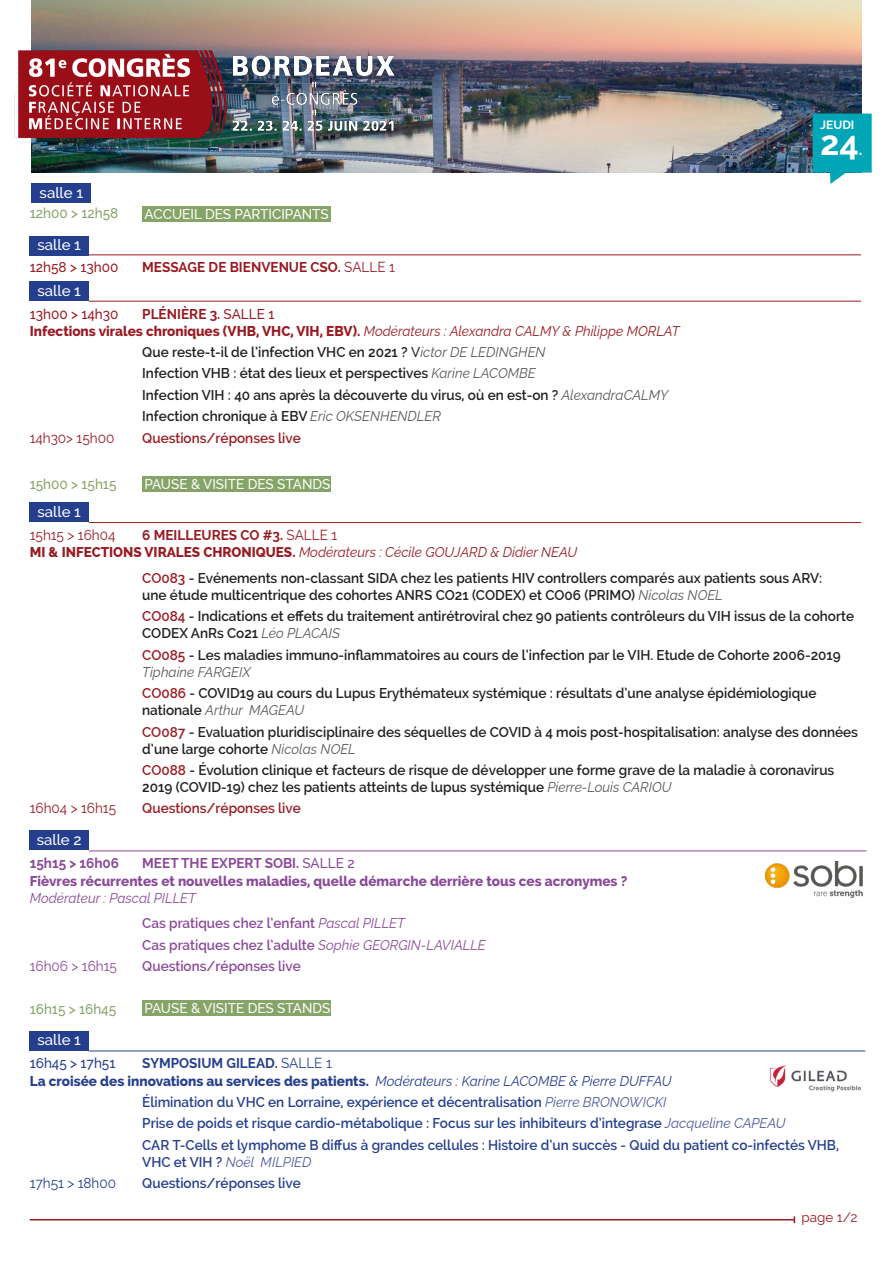
<style>
.page{position:relative;width:893px;height:1263px;background:#fff}
.page>*{position:absolute;margin:0;border:0;box-sizing:border-box;transform-origin:0 0}
.t1{font:700 34.05px "Raleway";color:#fff}
.t2{font:500 15px "Raleway";color:#fff}
.t3{font:600 14.25px/17.1px "Raleway";color:#231f20;scale:.95 1}
.t4{font:600 14.25px/17.1px "Raleway";color:#253f8e;scale:.95 1}
.t5{font:600 14.25px "Raleway";color:#8b4999;scale:.95 1}
.t6{font:800 14.25px/17.1px "Raleway";color:#991b22;scale:.95 1}
.t7{font:800 14.25px/17.1px "Raleway";color:#8b4999;scale:.95 1}
.t8{font:800 14.25px "Raleway";color:#253f8e;scale:.95 1}
.t9{font:italic 14.25px "Raleway";color:#991b22;scale:.95 1}
.t10{font:500 14.25px "Raleway";color:#fff;scale:.95 1}
.t11{font:700 14.25px "Raleway";color:#991b22;scale:.95 1}
.t12{font:600 14.25px "Raleway";color:#991b22;scale:.95 1}
.t13{font:700 14.25px "Raleway";color:#8b4999;scale:.95 1}
.t14{font:500 14.25px "Raleway";color:#87a468;scale:.95 1}
.t15{font:14.25px "Raleway";color:#991b22;scale:.95 1}
.t16{font:500 14.25px "Raleway";color:#991b22;scale:.95 1}
.t17{font:700 14.25px "Raleway";color:#253f8e;scale:.95 1}
.t18{font:14.25px "Raleway";color:#8b4999;scale:.95 1}
.t19{font:500 14.25px "Raleway";color:#253f8e;scale:.95 1}
.t20{font:14.25px "Raleway";color:#253f8e;scale:.95 1}
.t21{font:13.5px "Raleway";color:#991b22}
.t22{font:700 12px "Raleway";color:#fff}
.s1{font-size:16.35px}
.s2{font-weight:400}
.s3{font-weight:700}
.s4{font-weight:500}
.s5{font-weight:400;font-style:italic}
.s6{font-weight:400;font-style:italic;color:#57585a}
.s7{font-weight:800;font-style:normal}
.s8{color:#991b22}
.s9{font-weight:400;font-style:italic;color:#4d5a9e}
</style>
<div class="page">
<div style="left:142px;top:206px;width:189px;height:16px;background:#87a468"></div>
<hr style="left:89px;top:254px;width:772px;height:1px;background:#991b22">
<hr style="left:89px;top:301px;width:772px;height:1px;background:#991b22">
<div style="left:142px;top:476px;width:189px;height:16px;background:#87a468"></div>
<hr style="left:89px;top:522px;width:772px;height:1px;background:#991b22">
<div style="left:30px;top:830px;width:59px;height:20px;background:#253f8e"></div>
<hr style="left:89px;top:850px;width:777px;height:1px;background:#8b4999">
<div style="left:142px;top:1000px;width:189px;height:16px;background:#87a468"></div>
<hr style="left:89px;top:1050px;width:776px;height:1px;background:#253f8e">
<img style="left:32px;top:0;width:829px;height:172px">
<img style="left:14px;top:47px;width:387px;height:110px">
<svg style="left:813px;top:114px;width:59px;height:70px;background:#24b1c0"></svg>
<hr style="left:30px;top:1219px;width:764px;height:1px;background:#991b22">
<img style="left:766px;top:861px;width:97px;height:37px">
<img style="left:769px;top:1065px;width:93px;height:27px">
<div style="left:30px;top:236px;width:59px;height:19px;background:#253f8e"></div>
<div style="left:30px;top:282px;width:59px;height:19px;background:#253f8e"></div>
<div style="left:30px;top:503px;width:59px;height:19px;background:#253f8e"></div>
<div style="left:30px;top:1031px;width:59px;height:19px;background:#253f8e"></div>
<div style="left:32px;top:184px;width:59px;height:19px;background:#253f8e"></div>
<p class="t2" style="left:40px;top:184px;width:45px">salle 1</p>
<p class="t14" style="left:30px;top:204px;width:95px">12h00 &gt; 12h58</p>
<p class="t10" style="left:144px;top:206px;width:196px">ACCUEIL DES PARTICIPANTS</p>
<p class="t22" style="left:820px;top:118px;width:36px">JEUDI</p>
<p class="t1" style="left:820px;top:124px;width:44px">24<span class="s1">.</span></p>
<p class="t2" style="left:38px;top:236px;width:45px">salle 1</p>
<p class="t2" style="left:38px;top:282px;width:45px">salle 1</p>
<p class="t16" style="left:30px;top:259px;width:95px">12h58 &gt; 13h00</p>
<p class="t11" style="left:142px;top:259px;width:268px">MESSAGE DE BIENVENUE CSO. <span class="s2">SALLE 1</span></p>
<p class="t16" style="left:30px;top:305px;width:95px">13h00 &gt; 14h30</p>
<p class="t6" style="left:30px;top:305px;width:686px;text-indent:112px"><span class="s3">PLÉNIÈRE 3.</span> <span class="s4">SALLE 1<br></span>Infections virales chroniques (VHB, VHC, VIH, EBV). <span class="s5">Modérateurs : Alexandra CALMY &amp; Philippe MORLAT</span></p>
<p class="t3" style="left:142px;top:344px;width:426px">Que reste-t-il de l’infection VHC en 2021 ? <span class="s4">V</span><span class="s6">ictor DE LEDINGHEN</span></p>
<p class="t3" style="left:142px;top:365px;width:416px">Infection VHB : état des lieux et perspectives <span class="s6">Karine LACOMBE</span></p>
<p class="t3" style="left:142px;top:386px;width:555px">Infection VIH : 40 ans après la découverte du virus, où en est-on ? <span class="s6">AlexandraCALMY</span></p>
<p class="t3" style="left:142px;top:408px;width:316px">Infection chronique à EBV <span class="s6">Eric OKSENHENDLER</span></p>
<p class="t15" style="left:30px;top:429px;width:91px">14h30&gt; 15h00</p>
<p class="t12" style="left:142px;top:429px;width:168px">Questions/réponses live</p>
<p class="t14" style="left:30px;top:476px;width:93px">15h00 &gt; 15h15</p>
<p class="t10" style="left:144px;top:476px;width:197px">PAUSE &amp; VISITE DES STANDS</p>
<p class="t15" style="left:30px;top:527px;width:92px">15h15 &gt; 16h04</p>
<p class="t11" style="left:142px;top:527px;width:207px">6 MEILLEURES CO #3. <span class="s2">SALLE 1</span></p>
<p class="t9" style="left:30px;top:541px;width:578px"><span class="s7">MI &amp; INFECTIONS VIRALES CHRONIQUES.</span> Modérateurs : Cécile GOUJARD &amp; Didier NEAU</p>
<p class="t3" style="left:142px;top:569px;width:717px"><span class="s8">CO083</span> - Evénements non-classant SIDA chez les patients HIV controllers comparés aux patients sous ARV: une étude multicentrique des cohortes ANRS CO21 (CODEX) et CO06 (PRIMO) <span class="s6">Nicolas NOEL</span></p>
<p class="t3" style="left:142px;top:608px;width:751px"><span class="s8">CO084</span> - Indications et effets du traitement antirétroviral chez 90 patients contrôleurs du VIH issus de la cohorte<br>CODEX AnRs Co21 <span class="s6">Léo PLACAIS</span></p>
<p class="t3" style="left:142px;top:646px;width:737px"><span class="s8">CO085</span> - Les maladies immuno-inflammatoires au cours de l’infection par le VIH. Etude de Cohorte 2006-2019<br><span class="s6">Tiphaine FARGEIX</span></p>
<p class="t3" style="left:142px;top:684px;width:711px"><span class="s8">CO086</span> - COVID19 au cours du Lupus Erythémateux systémique : résultats d’une analyse épidémiologique nationale <span class="s6">Arthur MAGEAU</span></p>
<p class="t3" style="left:142px;top:723px;width:755px"><span class="s8">CO087</span> - Evaluation pluridisciplinaire des séquelles de COVID à 4 mois post-hospitalisation: analyse des données d’une large cohorte <span class="s6">Nicolas NOEL</span></p>
<p class="t3" style="left:142px;top:761px;width:730px"><span class="s8">CO088</span> - Évolution clinique et facteurs de risque de développer une forme grave de la maladie à coronavirus<br>2019 (COVID-19) chez les patients atteints de lupus systémique <span class="s6">Pierre-Louis CARIOU</span></p>
<p class="t15" style="left:30px;top:800px;width:92px">16h04 &gt; 16h15</p>
<p class="t12" style="left:142px;top:800px;width:168px">Questions/réponses live</p>
<p class="t2" style="left:37px;top:831px;width:46px">salle 2</p>
<p class="t13" style="left:30px;top:855px;width:96px">15h15 &gt; 16h06</p>
<p class="t13" style="left:142px;top:855px;width:225px">MEET THE EXPERT SOBI. <span class="s4">SALLE 2</span></p>
<p class="t7" style="left:30px;top:872px;width:631px">Fièvres récurrentes et nouvelles maladies, quelle démarche derrière tous ces acronymes ?<br><span class="s5">Modérateur : Pascal PILLET</span></p>
<p class="t5" style="left:142px;top:915px;width:278px">Cas pratiques chez l’enfant <span class="s5">Pascal PILLET</span></p>
<p class="t5" style="left:142px;top:936px;width:363px">Cas pratiques chez l’adulte <span class="s5">Sophie GEORGIN-LAVIALLE</span></p>
<p class="t18" style="left:30px;top:958px;width:93px">16h06 &gt; 16h15</p>
<p class="t5" style="left:142px;top:958px;width:168px">Questions/réponses live</p>
<p class="t14" style="left:30px;top:1000px;width:93px">16h15 &gt; 16h45</p>
<p class="t10" style="left:144px;top:1000px;width:197px">PAUSE &amp; VISITE DES STANDS</p>
<p class="t2" style="left:38px;top:503px;width:45px">salle 1</p>
<p class="t2" style="left:38px;top:1031px;width:45px">salle 1</p>
<p class="t19" style="left:30px;top:1055px;width:92px">16h45 &gt; 17h51</p>
<p class="t17" style="left:142px;top:1055px;width:201px">SYMPOSIUM GILEAD. <span class="s2">SALLE 1</span></p>
<p class="t8" style="left:30px;top:1072px;width:677px">La croisée des innovations au services des patients. <span class="s5">Modérateurs : Karine LACOMBE &amp; Pierre DUFFAU</span></p>
<p class="t4" style="left:142px;top:1093px;width:553px">Élimination du VHC en Lorraine, expérience et décentralisation <span class="s9">Pierre BRONOWICKI</span></p>
<p class="t4" style="left:142px;top:1115px;width:679px">Prise de poids et risque cardio-métabolique : Focus sur les inhibiteurs d’integrase <span class="s9">Jacqueline CAPEAU</span></p>
<p class="t4" style="left:142px;top:1136px;width:735px">CAR T-Cells et lymphome B diffus à grandes cellules : Histoire d’un succès - Quid du patient co-infectés VHB,<br>VHC et VIH ? <span class="s9">Noël MILPIED</span></p>
<p class="t20" style="left:30px;top:1175px;width:92px">17h51 &gt; 18h00</p>
<p class="t4" style="left:142px;top:1174px;width:168px">Questions/réponses live</p>
<p class="t21" style="left:801px;top:1209px;width:58px">page 1/2</p>
</div>
